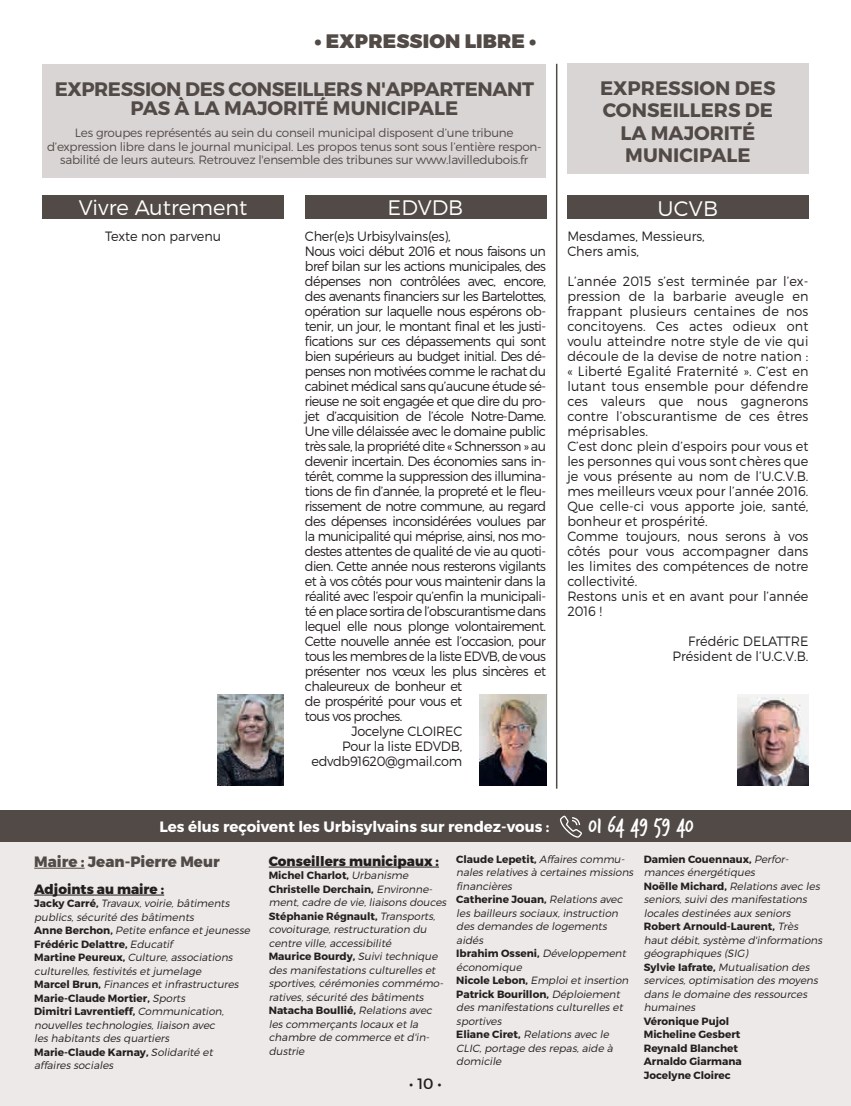
<style>
.page{position:relative;width:851px;height:1106px;background:#fff}
.page>*{position:absolute;margin:0;border:0;box-sizing:border-box;transform-origin:0 0}
.t1{font:24px "Trash Hand";color:#fff}
.t2{font:300 21px "Montserrat";color:#fff}
.t3{font:700 19.5px/19.5px "Montserrat";letter-spacing:-.02em;color:#524a47;text-align:center}
.t4{font:700 19.5px/22.5px "Montserrat";color:#524a47;text-align:center}
.t5{font:900 19.5px "Montserrat";letter-spacing:.01em;color:#524a47}
.t6{font:700 15px "Montserrat";color:#fff}
.t7{font:800 15px "Montserrat";color:#524a47}
.t8{font:15px "Montserrat";color:#231f20}
.t9{font:300 13.5px "Montserrat";letter-spacing:-.045em;color:#231f20;scale:.95 1}
.t10{font:300 13.5px/15px "Montserrat";color:#231f20;scale:.95 1}
.t11{font:300 13.5px "Montserrat";letter-spacing:-.02em;color:#231f20;scale:.95 1}
.t12{font:800 13.5px "Montserrat";color:#231f20}
.t13{font:300 12px/13.5px "Montserrat";letter-spacing:-.02em;color:#524a47;text-align:center}
.t14{font:italic 300 10.5px/13.5px "Montserrat";letter-spacing:-.01em;color:#231f20}
.t15{font:700 10.5px/13.5px "Montserrat";color:#231f20}
.s1{font-weight:700;font-style:normal}
</style>
<div class="page">
<div style="left:0;top:825px;width:850px;height:281px;background:#ece9e8"></div>
<div style="left:0;top:810px;width:850px;height:31px;background:#524a47"></div>
<svg style="left:560px;top:815px;width:22px;height:22px"></svg>
<hr style="left:34px;top:867px;width:51px;height:1px;background:#524a47">
<hr style="left:34px;top:894px;width:130px;height:1px;background:#231f20">
<hr style="left:269px;top:866px;width:170px;height:1px;background:#231f20">
<div style="left:567px;top:64px;width:241px;height:110px;background:#d8d5d4"></div>
<div style="left:567px;top:196px;width:241px;height:23px;background:#524a47"></div>
<div style="left:43px;top:196px;width:240px;height:23px;background:#524a47"></div>
<div style="left:305px;top:196px;width:241px;height:23px;background:#524a47"></div>
<div style="left:43px;top:64px;width:503px;height:114px;background:#d8d5d4"></div>
<img style="left:217px;top:694px;width:66px;height:91px">
<img style="left:479px;top:694px;width:67px;height:91px">
<img style="left:737px;top:694px;width:71px;height:91px">
<hr style="left:556px;top:64px;width:1px;height:724px;background:#524a47">
<h3 class="t5" style="left:314px;top:28px;width:223px">• EXPRESSION LIBRE •</h3>
<h3 class="t3" style="left:55px;top:79px;width:480px">EXPRESSION DES CONSEILLERS N'APPARTENANT<br>PAS À LA MAJORITÉ MUNICIPALE</h3>
<p class="t13" style="left:47px;top:126px;width:496px">Les groupes représentés au sein du conseil municipal disposent d’une tribune d’expression libre dans le journal municipal. Les propos tenus sont sous l’entière respon&shy;sabilité de leurs auteurs. Retrouvez l'ensemble des tribunes sur www.lavilledubois.fr</p>
<h2 class="t2" style="left:79px;top:194px;width:170px">Vivre Autrement</h2>
<p class="t10" style="left:105px;top:228px;width:124px">Texte non parvenu</p>
<h2 class="t2" style="left:387px;top:194px;width:77px">EDVDB</h2>
<p class="t11" style="left:305px;top:228px;width:155px">Cher(e)s Urbisylvains(es),</p>
<p class="t9" style="left:305px;top:243px;width:255px">Nous voici début 2016 et nous faisons un</p>
<p class="t9" style="left:305px;top:258px;width:255px">bref bilan sur les actions municipales, des</p>
<p class="t9" style="left:305px;top:273px;width:255px">dépenses non contrôlées avec, encore,</p>
<p class="t9" style="left:305px;top:288px;width:255px">des avenants financiers sur les Bartelottes,</p>
<p class="t9" style="left:305px;top:303px;width:255px">opération sur laquelle nous espérons ob-</p>
<p class="t9" style="left:305px;top:318px;width:255px">tenir, un jour, le montant final et les justi-</p>
<p class="t9" style="left:305px;top:333px;width:255px">fications sur ces dépassements qui sont</p>
<p class="t9" style="left:305px;top:348px;width:255px">bien supérieurs au budget initial. Des dé-</p>
<p class="t9" style="left:305px;top:363px;width:255px">penses non motivées comme le rachat du</p>
<p class="t9" style="left:305px;top:378px;width:255px">cabinet médical sans qu’aucune étude sé-</p>
<p class="t9" style="left:305px;top:393px;width:255px">rieuse ne soit engagée et que dire du pro-</p>
<p class="t9" style="left:305px;top:408px;width:255px">jet d’acquisition de l’école Notre-Dame.</p>
<p class="t9" style="left:305px;top:423px;width:255px">Une ville délaissée avec le domaine public</p>
<p class="t9" style="left:305px;top:438px;width:255px">très sale, la propriété dite « Schnersson » au</p>
<p class="t9" style="left:305px;top:453px;width:255px">devenir incertain. Des économies sans in-</p>
<p class="t9" style="left:305px;top:468px;width:255px">térêt, comme la suppression des illumina-</p>
<p class="t9" style="left:305px;top:483px;width:255px">tions de fin d’année, la propreté et le fleu-</p>
<p class="t9" style="left:305px;top:498px;width:255px">rissement de notre commune, au regard</p>
<p class="t9" style="left:305px;top:513px;width:255px">des dépenses inconsidérées voulues par</p>
<p class="t9" style="left:305px;top:528px;width:255px">la municipalité qui méprise, ainsi, nos mo-</p>
<p class="t9" style="left:305px;top:543px;width:255px">destes attentes de qualité de vie au quoti-</p>
<p class="t9" style="left:305px;top:558px;width:255px">dien. Cette année nous resterons vigilants</p>
<p class="t9" style="left:305px;top:573px;width:255px">et à vos côtés pour vous maintenir dans la</p>
<p class="t9" style="left:305px;top:588px;width:255px">réalité avec l’espoir qu’enfin la municipali-</p>
<p class="t9" style="left:305px;top:603px;width:255px">té en place sortira de l’obscurantisme dans</p>
<p class="t9" style="left:305px;top:618px;width:255px">lequel elle nous plonge volontairement.</p>
<p class="t9" style="left:305px;top:633px;width:255px">Cette nouvelle année est l’occasion, pour</p>
<p class="t9" style="left:305px;top:648px;width:255px">tous les membres de la liste EDVB, de vous</p>
<p class="t9" style="left:305px;top:663px;width:255px">présenter nos vœux les plus sincères et</p>
<p class="t9" style="left:305px;top:678px;width:167px">chaleureux de bonheur et</p>
<p class="t9" style="left:305px;top:693px;width:167px">de prospérité pour vous et</p>
<p class="t9" style="left:305px;top:708px;width:104px">tous vos proches.</p>
<p class="t11" style="left:351px;top:723px;width:118px">Jocelyne CLOIREC</p>
<p class="t11" style="left:342px;top:738px;width:128px">Pour la liste EDVDB,</p>
<p class="t11" style="left:311px;top:753px;width:160px">edvdb91620@gmail.com</p>
<h3 class="t4" style="left:600px;top:77px;width:177px">EXPRESSION DES<br>CONSEILLERS DE<br>LA MAJORITÉ<br>MUNICIPALE</h3>
<h2 class="t2" style="left:657px;top:196px;width:62px">UCVB</h2>
<p class="t10" style="left:567px;top:228px;width:146px">Mesdames, Messieurs,<br>Chers amis,</p>
<p class="t10" style="left:567px;top:273px;width:255px">L’année 2015 s’est terminée par l’ex&shy;pression de la barbarie aveugle en frappant plusieurs centaines de nos concitoyens. Ces actes odieux ont voulu atteindre notre style de vie qui découle de la devise de notre nation : « Liberté Egalité Fraternité ». C’est en lutant tous ensemble pour défendre ces valeurs que nous gagnerons contre l’obscurantisme de ces êtres méprisables.<br>C’est donc plein d’espoirs pour vous et les personnes qui vous sont chères que je vous présente au nom de l’U.C.V.B. mes meilleurs vœux pour l’année 2016.<br>Que celle-ci vous apporte joie, santé, bonheur et prospérité.<br>Comme toujours, nous serons à vos côtés pour vous accompagner dans les limites des compétences de notre collectivité.<br>Restons unis et en avant pour l’année<br>2016 !</p>
<p class="t10" style="left:672px;top:633px;width:144px;text-align:right">Frédéric DELATTRE<br>Président de l’U.C.V.B.</p>
<h3 class="t6" style="left:159px;top:817px;width:391px">Les élus reçoivent les Urbisylvains sur rendez-vous :</h3>
<h1 class="t1" style="left:589px;top:813px;width:106px">01 64 49 59 40</h1>
<h3 class="t7" style="left:34px;top:852px;width:187px">Maire : Jean-Pierre Meur</h3>
<p class="t12" style="left:34px;top:880px;width:131px">Adjoints au maire :</p>
<p class="t14" style="left:34px;top:896px;width:219px"><span class="s1">J a c ky Ca r ré,</span> Travaux, voirie, bâtiments publics, sécurité des bâtiments<br><span class="s1">A n n e Be rc h o n ,</span> Petite enfance et jeunesse <span class="s1">Frédéric Delattre,</span> Educatif<br><span class="s1">M a rt i n e Pe u re u x,</span> Culture, associations culturelles, festivités et j umelage<br><span class="s1">M a rce l B r u n ,</span> Finances et infrastructures <span class="s1">Marie-Claude Mortier,</span> Sports<br><span class="s1">Dimitri Lavrentieff,</span> Communication, nouvelles technologies, liaison avec<br>les habitants des quartiers<br><span class="s1">Marie-Claude Karnay,</span> Solidarité et affaires sociales</p>
<p class="t14" style="left:456px;top:852px;width:181px"><span class="s1">Claude Lepetit,</span> Affaires commu&shy;nales relatives à certaines missions financières<br><span class="s1">Catherine Jouan,</span> Relations avec les bailleurs sociaux, instruction des demandes de logements aidés<br><span class="s1">Ibrahim Osseni,</span> Développement économique<br><span class="s1">N i co l e Le bo n ,</span> Emploi et insertion<br><span class="s1">Patrick Bourillon,</span> Déploiement des manifestations culturelles et sportives<br><span class="s1">E l i a n e C i ret,</span> Relations avec le<br>CLIC, portage des repas, aide à domicile</p>
<p class="t14" style="left:643px;top:852px;width:182px"><span class="s1">Damien Couennaux,</span> Perfor&shy;mances énergétiques<br><span class="s1">N oë l l e M i c h a rd ,</span> Relations avec les seniors, suivi des manifestations locales destinées aux seniors<br><span class="s1">Robert Arnould-Laurent,</span> Très haut débit, système d'informations géographiques (SIG)<br><span class="s1">Syl vi e I a fra te,</span> Mutualisation des services, optimisation des moyens dans le domaine des ressources humaines</p>
<p class="t12" style="left:269px;top:852px;width:172px">Conseillers municipaux :</p>
<p class="t14" style="left:269px;top:868px;width:181px"><span class="s1">Michel Charlot,</span> Urbanisme<br><span class="s1">Christelle Derchain,</span> Environne&shy;ment, cadre de vie, liaisons douces<br><span class="s1">Stéphanie Régnault,</span> Transports, covoiturage, restructuration du centre ville, accessibilité<br><span class="s1">Maurice Bourdy,</span> Suivi technique des manifestations culturelles et sportives, cérémonies commémo&shy;ratives, sécurité des bâtiments<br><span class="s1">Natacha Boullié,</span> Relations avec les commerçants locaux et la chambre de commerce et d'in&shy;dustrie</p>
<p class="t15" style="left:643px;top:1014px;width:100px">Véronique Pujol<br>Micheline Gesbert<br>Reynald Blanchet<br>Arnaldo Giarmana<br>Jocelyne Cloirec</p>
<h3 class="t8" style="left:409px;top:1074px;width:34px">• 10 •</h3>
</div>
